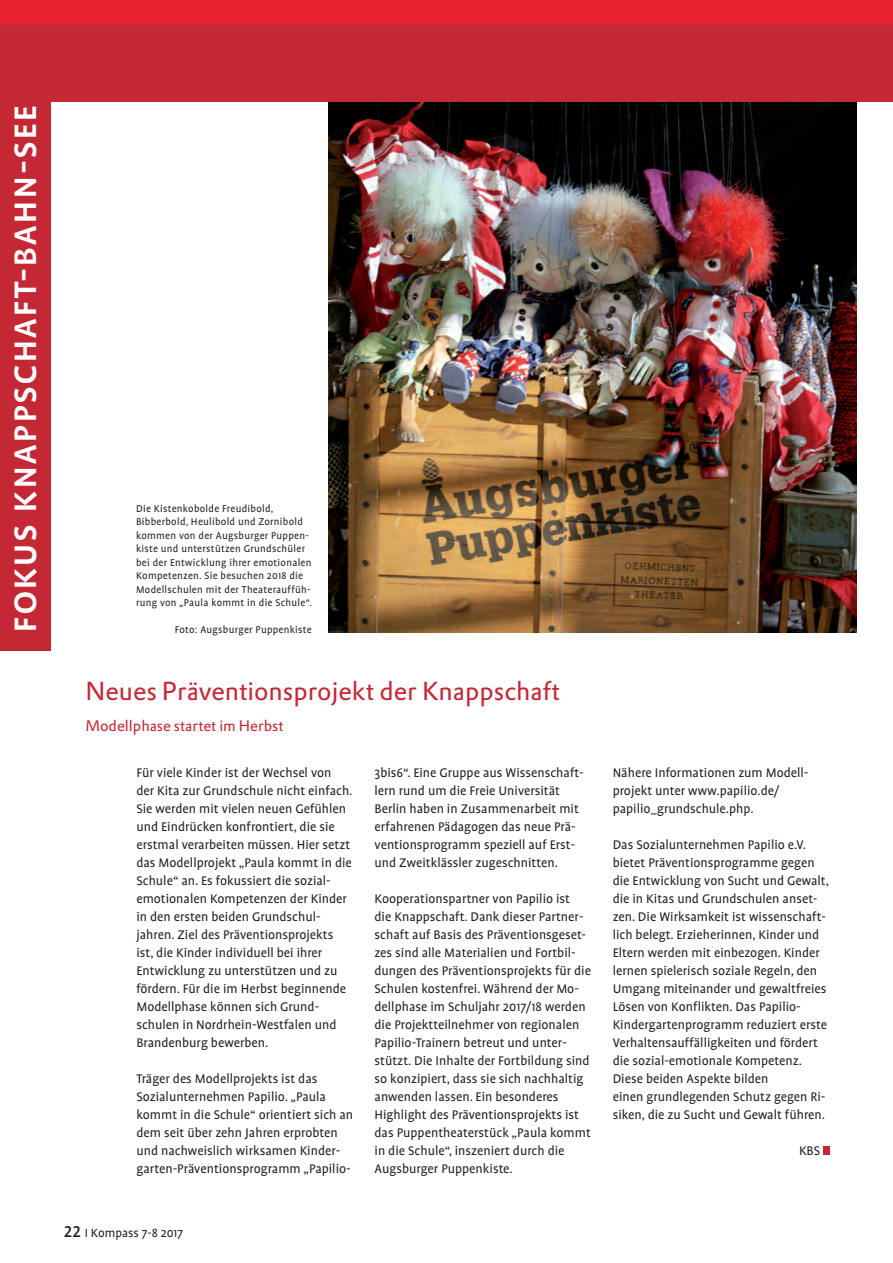
<style>
.page{position:relative;width:893px;height:1263px;background:#fff}
.page>*{position:absolute;margin:0;border:0;box-sizing:border-box;transform-origin:0 0}
.t1{font:500 42px "Profile OT";letter-spacing:.025em;color:#fff}
.t2{font:25.5px "DTL Prokyon TOT";color:#c32834}
.t3{font:15px "DTL Prokyon TOT";color:#c32834}
.t4{font:14.25px/18px "Profile OT";color:#231f20}
.t5{font:13.5px "Profile OT";color:#231f20}
.t6{font:11.25px/13.5px "Profile OT";letter-spacing:.025em;color:#231f20}
.s1{font-weight:500;font-size:18px}
</style>
<div class="page">
<img style="left:329px;top:102px;width:527px;height:531px">
<div style="left:823px;top:1146px;width:6px;height:9px;background:#c32834"></div>
<div style="left:0;top:0;width:893px;height:102px;background:#c32834"></div>
<div style="left:0;top:89px;width:51px;height:562px;background:#c32834"></div>
<div style="left:0;top:0;width:893px;height:24px;background:#e8212f"></div>
<h1 class="t1" style="left:1px;top:633px;width:529px;rotate:-90deg">fokus knappschaft-bahn-see</h1>
<p class="t6" style="left:136px;top:502px;width:177px">Die Kistenkobolde Freudibold, Bibberbold, Heulibold und Zornibold kommen von der Augsburger Puppen&shy;kiste und unterstützen Grundschüler bei der Entwicklung ihrer emotionalen Kompetenzen. Sie besuchen 2018 die Modellschulen mit der Theaterauffüh&shy;rung von „Paula kommt in die Schule“.</p>
<p class="t6" style="left:175px;top:623px;width:138px">Foto: Augsburger Puppenkiste</p>
<h2 class="t2" style="left:85px;top:675px;width:476px">Neues Präventionsprojekt der Knappschaft</h2>
<p class="t3" style="left:85px;top:716px;width:200px">Modellphase startet im Herbst</p>
<p class="t4" style="left:136px;top:764px;width:218px">Für viele Kinder ist der Wechsel von der Kita zur Grundschule nicht einfach.<br>Sie werden mit vielen neuen Gefühlen und Eindrücken konfrontiert, die sie erstmal verarbeiten müssen. Hier setzt das Modellprojekt „Paula kommt in die Schule“ an. Es fokussiert die sozial&shy;emotionalen Kompetenzen der Kinder in den ersten beiden Grundschul&shy;jahren. Ziel des Präventionsprojekts ist, die Kinder individuell bei ihrer Entwicklung zu unterstützen und zu fördern. Für die im Herbst beginnende Modellphase können sich Grund&shy;schulen in Nordrhein-Westfalen und Brandenburg bewerben.</p>
<p class="t4" style="left:136px;top:1070px;width:218px">Träger des Modellprojekts ist das Sozialunternehmen Papilio. „Paula kommt in die Schule“ orientiert sich an dem seit über zehn Jahren erprobten und nachweislich wirksamen Kinder&shy;garten-Präventionsprogramm „Papilio-</p>
<p class="t4" style="left:375px;top:764px;width:211px">3bis6“. Eine Gruppe aus Wissenschaft&shy;lern rund um die Freie Universität Berlin haben in Zusammenarbeit mit erfahrenen Pädagogen das neue Prä&shy;ventionsprogramm speziell auf Erst&shy;und Zweitklässler zugeschnitten.</p>
<p class="t4" style="left:375px;top:890px;width:218px">Kooperationspartner von Papilio ist<br>die Knappschaft. Dank dieser Partner&shy;schaft auf Basis des Präventionsgeset&shy;zes sind alle Materialien und Fortbil&shy;dungen des Präventionsprojekts für die Schulen kostenfrei. Während der Mo&shy;dellphase im Schuljahr 2017/18 werden die Projektteilnehmer von regionalen Papilio-Trainern betreut und unter&shy;stützt. Die Inhalte der Fortbildung sind so konzipiert, dass sie sich nachhaltig anwenden lassen. Ein besonderes Highlight des Präventionsprojekts ist das Puppentheaterstück „Paula kommt in die Schule“, inszeniert durch die Augsburger Puppenkiste.</p>
<p class="t5" style="left:64px;top:1225px;width:121px"><span class="s1">22</span> I Kompass 7-8 2017</p>
<p class="t4" style="left:613px;top:764px;width:196px">Nähere Informationen zum Modell&shy;projekt unter www.papilio.de/ papilio_grundschule.php.</p>
<p class="t4" style="left:613px;top:836px;width:218px">Das Sozialunternehmen Papilio e.V. bietet Präventionsprogramme gegen die Entwicklung von Sucht und Gewalt, die in Kitas und Grundschulen anset&shy;zen. Die Wirksamkeit ist wissenschaft&shy;lich belegt. Erzieherinnen, Kinder und Eltern werden mit einbezogen. Kinder lernen spielerisch soziale Regeln, den Umgang miteinander und gewaltfreies Lösen von Konflikten. Das Papilio-Kindergartenprogramm reduziert erste Verhaltensauffälligkeiten und fördert die sozial-emotionale Kompetenz.<br>Diese beiden Aspekte bilden<br>einen grundlegenden Schutz gegen Ri&shy;siken, die zu Sucht und Gewalt führen.</p>
<p class="t4" style="left:799px;top:1142px;width:23px">KBS</p>
</div>
